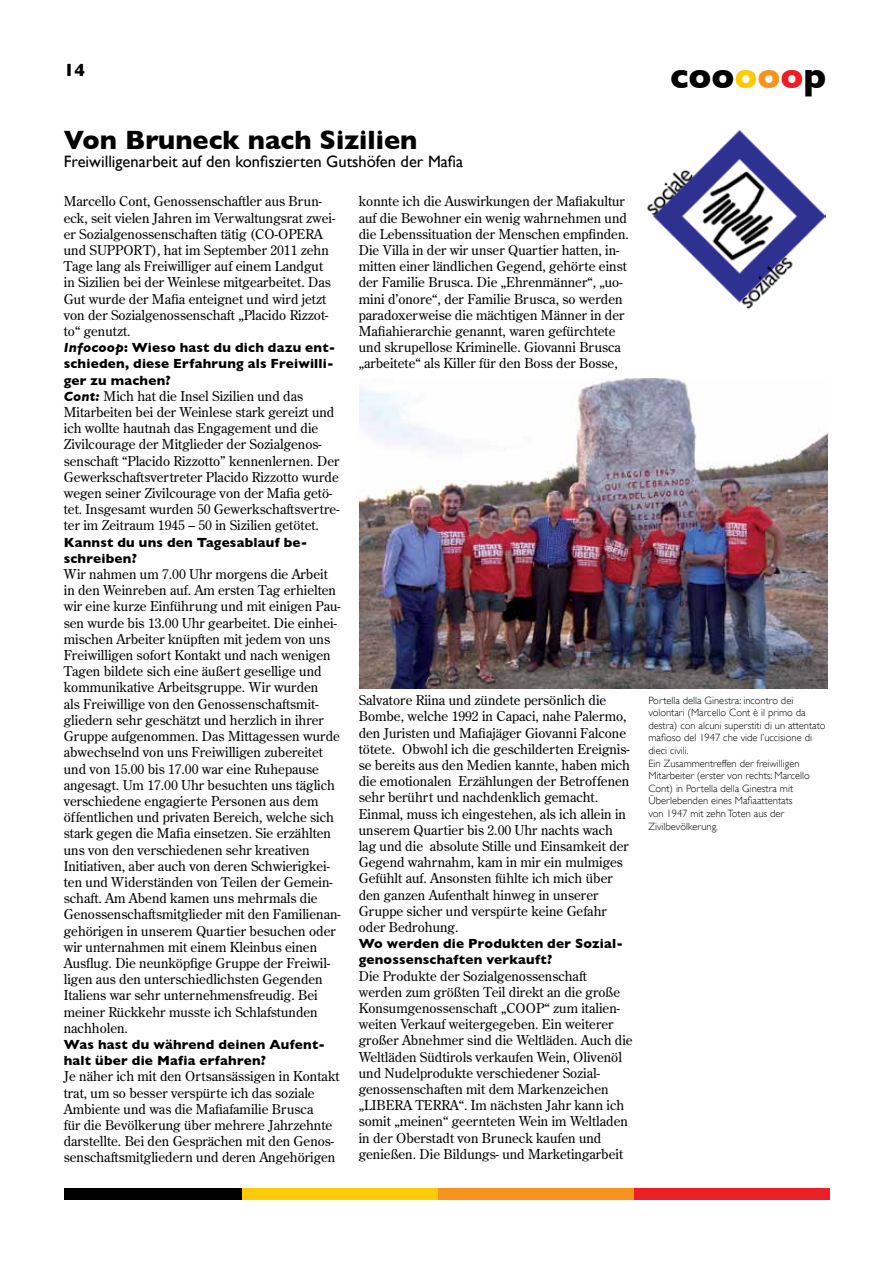
<style>
.page{position:relative;width:893px;height:1263px;background:#fff}
.page>*{position:absolute;margin:0;border:0;box-sizing:border-box;transform-origin:0 0}
.t1{font:700 36px "Gill Sans";color:#000}
.t2{font:700 27px "Gill Sans";color:#000}
.t3{font:700 18px "Gill Sans";color:#000}
.t4{font:16.5px "Gill Sans";color:#000}
.t5{font:13.5px/16.2px "Century Old Style";color:#000}
.t6{font:700 13.5px/16.2px "Gill Sans";letter-spacing:.015em;color:#000}
.t7{font:300 10.5px/12.6px "Gill Sans";color:#000}
.s1{font-style:italic}
.s2{font-family:"Gill Sans";font-weight:700;font-style:italic}
.s3{color:#ffcb05}
.s4{color:#f7941e}
.s5{color:#ed1e25}
</style>
<div class="page">
<div style="left:634px;top:1188px;width:196px;height:11px;background:#ed1e25"></div>
<div style="left:438px;top:1188px;width:196px;height:11px;background:#f7941e"></div>
<div style="left:242px;top:1188px;width:196px;height:11px;background:#ffcb05"></div>
<div style="left:64px;top:1188px;width:178px;height:11px;background:#000"></div>
<img style="left:359px;top:378px;width:468px;height:311px">
<img style="left:646px;top:130px;width:180px;height:178px">
<h3 class="t3" style="left:64px;top:60px;width:23px">14</h3>
<h2 class="t2" style="left:64px;top:124px;width:355px">Von Bruneck nach Sizilien</h2>
<p class="t4" style="left:64px;top:151px;width:401px">Freiwilligenarbeit auf den konfiszierten Gutshöfen der Mafia</p>
<p class="t5" style="left:64px;top:193px;width:273px">Marcello Cont, Genossenschaftler aus Brun&shy;eck, seit vielen Jahren im Verwaltungsrat zwei&shy;er Sozialgenossenschaften tätig (CO-OPERA und SUPPORT), hat im September 2011 zehn Tage lang als Freiwilliger auf einem Landgut in Sizilien bei der Weinlese mitgearbeitet. Das Gut wurde der Mafia enteignet und wird jetzt von der Sozialgenossenschaft „Placido Rizzot&shy;to“ genutzt.</p>
<p class="t6" style="left:64px;top:339px;width:273px"><span class="s1">Infocoop</span>: Wieso hast du dich dazu ent&shy;schieden, diese Erfahrung als Freiwilli&shy;ger zu machen?</p>
<p class="t5" style="left:64px;top:388px;width:277px"><span class="s2">Cont:</span> Mich hat die Insel Sizilien und das Mitarbeiten bei der Weinlese stark gereizt und ich wollte hautnah das Engagement und die Zivilcourage der Mitglieder der Sozialgenos&shy;senschaft “Placido Rizzotto” kennenlernen. Der Gewerkschaftsvertreter Placido Rizzotto wurde wegen seiner Zivilcourage von der Mafia getö&shy;tet. Insgesamt wurden 50 Gewerkschaftsvertre&shy;ter im Zeitraum 1945 – 50 in Sizilien getötet.</p>
<p class="t6" style="left:64px;top:534px;width:245px">Kannst du uns den Tagesablauf be&shy;schreiben?</p>
<p class="t5" style="left:64px;top:566px;width:278px">Wir nahmen um 7.00 Uhr morgens die Arbeit in den Weinreben auf. Am ersten Tag erhielten wir eine kurze Einführung und mit einigen Pau&shy;sen wurde bis 13.00 Uhr gearbeitet. Die einhei&shy;mischen Arbeiter knüpften mit jedem von uns Freiwilligen sofort Kontakt und nach wenigen Tagen bildete sich eine äußert gesellige und kommunikative Arbeitsgruppe. Wir wurden<br>als Freiwillige von den Genossenschaftsmit&shy;gliedern sehr geschätzt und herzlich in ihrer Gruppe aufgenommen. Das Mittagessen wurde abwechselnd von uns Freiwilligen zubereitet und von 15.00 bis 17.00 war eine Ruhepause angesagt. Um 17.00 Uhr besuchten uns täglich verschiedene engagierte Personen aus dem öffentlichen und privaten Bereich, welche sich stark gegen die Mafia einsetzen. Sie erzählten uns von den verschiedenen sehr kreativen Initiativen, aber auch von deren Schwierigkei&shy;ten und Widerständen von Teilen der Gemein&shy;schaft. Am Abend kamen uns mehrmals die Genossenschaftsmitglieder mit den Familienan&shy;gehörigen in unserem Quartier besuchen oder wir unternahmen mit einem Kleinbus einen Ausflug. Die neunköpfige Gruppe der Freiwil&shy;ligen aus den unterschiedlichsten Gegenden Italiens war sehr unternehmensfreudig. Bei meiner Rückkehr musste ich Schlafstunden nachholen.</p>
<p class="t6" style="left:64px;top:1036px;width:263px">Was hast du während deinen Aufent&shy;halt über die Mafia erfahren?</p>
<p class="t5" style="left:64px;top:1068px;width:277px">Je näher ich mit den Ortsansässigen in Kontakt trat, um so besser verspürte ich das soziale Ambiente und was die Mafiafamilie Brusca<br>für die Bevölkerung über mehrere Jahrzehnte darstellte. Bei den Gesprächen mit den Genos&shy;senschaftsmitgliedern und deren Angehörigen</p>
<p class="t5" style="left:359px;top:193px;width:272px">konnte ich die Auswirkungen der Mafiakultur auf die Bewohner ein wenig wahrnehmen und die Lebenssituation der Menschen empfinden.<br>Die Villa in der wir unser Quartier hatten, in&shy;mitten einer ländlichen Gegend, gehörte einst der Familie Brusca. Die „Ehrenmänner“, „uo&shy;mini d’onore“, der Familie Brusca, so werden paradoxerweise die mächtigen Männer in der Mafiahierarchie genannt, waren gefürchtete und skrupellose Kriminelle. Giovanni Brusca „arbeitete“ als Killer für den Boss der Bosse,</p>
<p class="t5" style="left:359px;top:692px;width:273px">Salvatore Riina und zündete persönlich die Bombe, welche 1992 in Capaci, nahe Palermo, den Juristen und Mafiajäger Giovanni Falcone tötete. Obwohl ich die geschilderten Ereignis&shy;se bereits aus den Medien kannte, haben mich die emotionalen Erzählungen der Betroffenen sehr berührt und nachdenklich gemacht.<br>Einmal, muss ich eingestehen, als ich allein in unserem Quartier bis 2.00 Uhr nachts wach lag und die absolute Stille und Einsamkeit der Gegend wahrnahm, kam in mir ein mulmiges Gefühlt auf. Ansonsten fühlte ich mich über den ganzen Aufenthalt hinweg in unserer Gruppe sicher und verspürte keine Gefahr oder Bedrohung.</p>
<p class="t6" style="left:359px;top:935px;width:266px">Wo werden die Produkten der Sozial&shy;genossenschaften verkauft?</p>
<p class="t5" style="left:359px;top:967px;width:275px">Die Produkte der Sozialgenossenschaft werden zum größten Teil direkt an die große Konsumgenossenschaft „COOP“ zum italien&shy;weiten Verkauf weitergegeben. Ein weiterer großer Abnehmer sind die Weltläden. Auch die Weltläden Südtirols verkaufen Wein, Olivenöl und Nudelprodukte verschiedener Sozial&shy;genossenschaften mit dem Markenzeichen „LIBERA TERRA“. Im nächsten Jahr kann ich somit „meinen“ geernteten Wein im Weltladen in der Oberstadt von Bruneck kaufen und genießen. Die Bildungs- und Marketingarbeit</p>
<h1 class="t1" style="left:670px;top:55px;width:158px">coo<span class="s3">o</span><span class="s4">o</span><span class="s5">o</span>p</h1>
<p class="t7" style="left:648px;top:694px;width:179px">Portella della Ginestra: incontro dei volontari (Marcello Cont è il primo da destra) con alcuni superstiti di un attentato mafioso del 1947 che vide l’uccisione di dieci civili.<br>Ein Zusammentreffen der freiwilligen Mitarbeiter (erster von rechts: Marcello Cont) in Portella della Ginestra mit Überlebenden eines Mafiaattentats<br>von 1947 mit zehn Toten aus der Zivilbevölkerung.</p>
</div>
